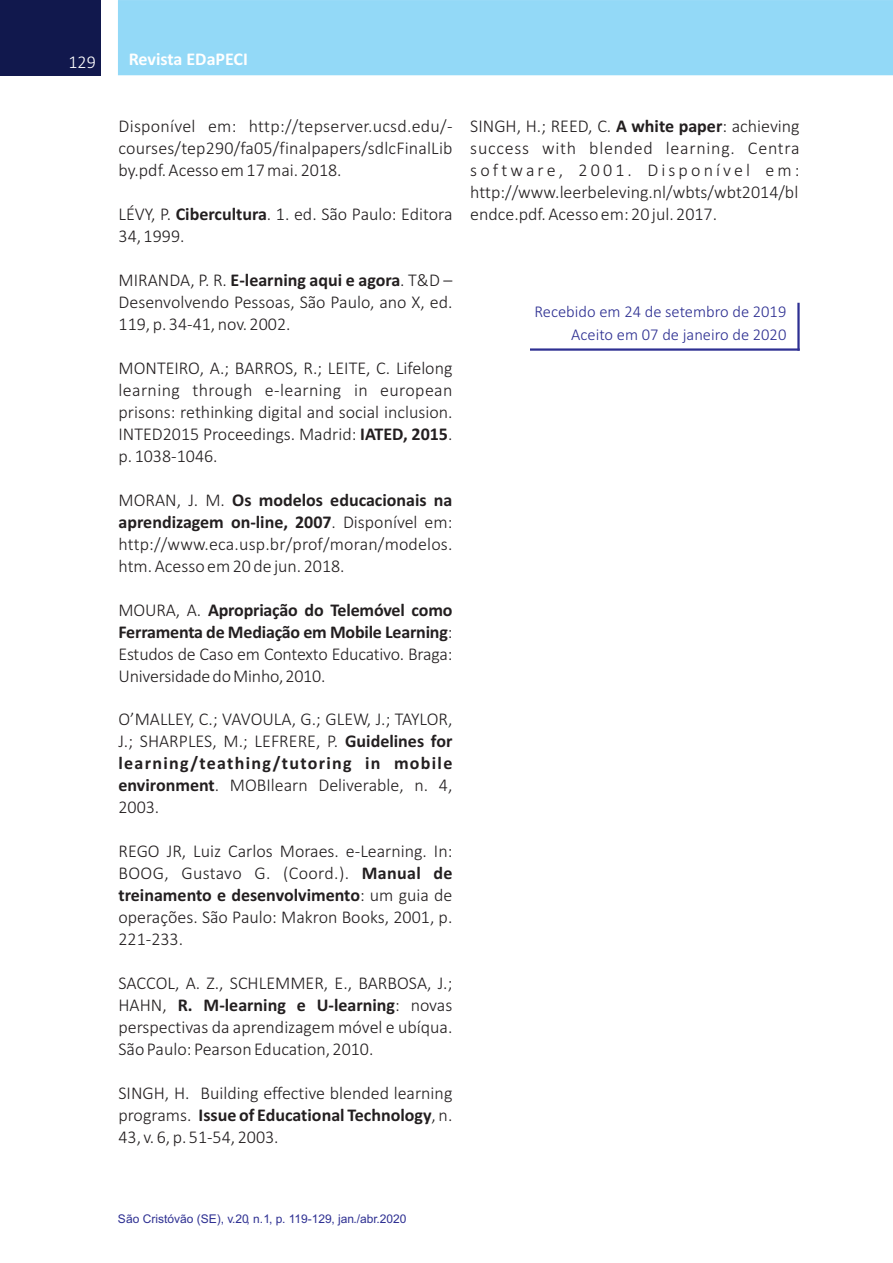
<style>
.page{position:relative;width:893px;height:1263px;background:#fff}
.page>*{position:absolute;margin:0;border:0;box-sizing:border-box;transform-origin:0 0}
.t1{font:300 18px/21.9px "Calibri";color:#231f20;text-align:justify}
.t2{font:700 18px "Calibri";color:#fff}
.t3{font:300 18px "Calibri";color:#fff}
.t4{font:300 16.5px/23.1px "Calibri";color:#2e3092;text-align:right}
.t5{font:12px "Arial";color:#2e3092}
.s1{font-weight:700}
</style>
<div class="page">
<div style="left:0;top:0;width:101px;height:75px;background:#11184d"></div>
<div style="left:119px;top:1px;width:774px;height:74px;background:#93d9f7"></div>
<div style="left:118px;top:0;width:775px;height:75px;border:2px solid #93d9f7"></div>
<hr style="left:530px;top:348px;width:270px;height:3px;background:#2e3092">
<hr style="left:797px;top:303px;width:3px;height:48px;background:#2e3092">
<p class="t3" style="left:68px;top:54px;width:29px">129</p>
<p class="t2" style="left:129px;top:51px;width:121px">Revista EDaPECI</p>
<p class="t1" style="left:119px;top:117px;width:335px">Disponível em: http://tepserver.ucsd.edu/- courses/tep290/fa05/finalpapers/sdlcFinalLib by.pdf. Acesso em 17 mai. 2018.</p>
<p class="t1" style="left:119px;top:205px;width:335px">LÉVY, P. <span class="s1">Cibercultura</span>. 1. ed. São Paulo: Editora<br>34, 1999.</p>
<p class="t1" style="left:119px;top:271px;width:335px">MIRANDA, P. R. <span class="s1">E-learning aqui e agora</span>. T&amp;D – Desenvolvendo Pessoas, São Paulo, ano X, ed.<br>119, p. 34-41, nov. 2002.</p>
<p class="t1" style="left:119px;top:358px;width:335px">MONTEIRO, A.; BARROS, R.; LEITE, C. Lifelong learning through e-learning in european prisons: rethinking digital and social inclusion.<br>INTED2015 Proceedings. Madrid: <span class="s1">IATED, 2015</span>. p. 1038-1046.</p>
<p class="t1" style="left:119px;top:490px;width:335px">MORAN, J. M. <span class="s1">Os modelos educacionais na aprendizagem on-line, 2007</span>. Disponível em: http://www.eca.usp.br/prof/moran/modelos. htm. Acesso em 20 de jun. 2018.</p>
<p class="t1" style="left:118px;top:600px;width:335px">MOURA, A. <span class="s1">Apropriação do Telemóvel como Ferramenta de Mediação em Mobile Learning</span>:<br>Estudos de Caso em Contexto Educativo. Braga:<br>UniversidadedoMinho,2010.</p>
<p class="t1" style="left:118px;top:710px;width:335px">O’MALLEY, C.; VAVOULA, G.; GLEW, J.; TAYLOR, J.; SHARPLES, M.; LEFRERE, P. <span class="s1">Guidelines for learning/teathing/tutoring in mobile environment</span>. MOBIlearn Deliverable, n. 4, 2003.</p>
<p class="t1" style="left:118px;top:842px;width:335px">REGO JR, Luiz Carlos Moraes. e-Learning. In:<br>BOOG, Gustavo G. (Coord.). <span class="s1">Manual de treinamento e desenvolvimento</span>: um guia de operações. São Paulo: Makron Books, 2001, p.<br>221-233.</p>
<p class="t1" style="left:118px;top:974px;width:335px">SACCOL, A. Z., SCHLEMMER, E., BARBOSA, J.; HAHN, <span class="s1">R. M-learning e U-learning</span>: novas perspectivas da aprendizagem móvel e ubíqua.<br>São Paulo: Pearson Education, 2010.</p>
<p class="t1" style="left:118px;top:1083px;width:335px">SINGH, H. Building effective blended learning programs. <span class="s1">Issue of Educational Technology</span>, n.<br>43, v. 6, p. 51-54, 2003.</p>
<p class="t1" style="left:470px;top:117px;width:331px">SINGH, H.; REED, C. <span class="s1">A white paper</span>: achieving success with blended learning. Centra software, 2001. Disponível em: http://www.leerbeleving.nl/wbts/wbt2014/bl endce.pdf. Acesso em: 20 jul. 2017.</p>
<p class="t4" style="left:534px;top:302px;width:253px">Recebido em 24 de setembro de 2019<br>Aceito em 07 de janeiro de 2020</p>
<p class="t5" style="left:118px;top:1214px;width:290px">São Cristóvão (SE), v.20, n.1, p. 119-129, jan./abr.2020</p>
</div>
